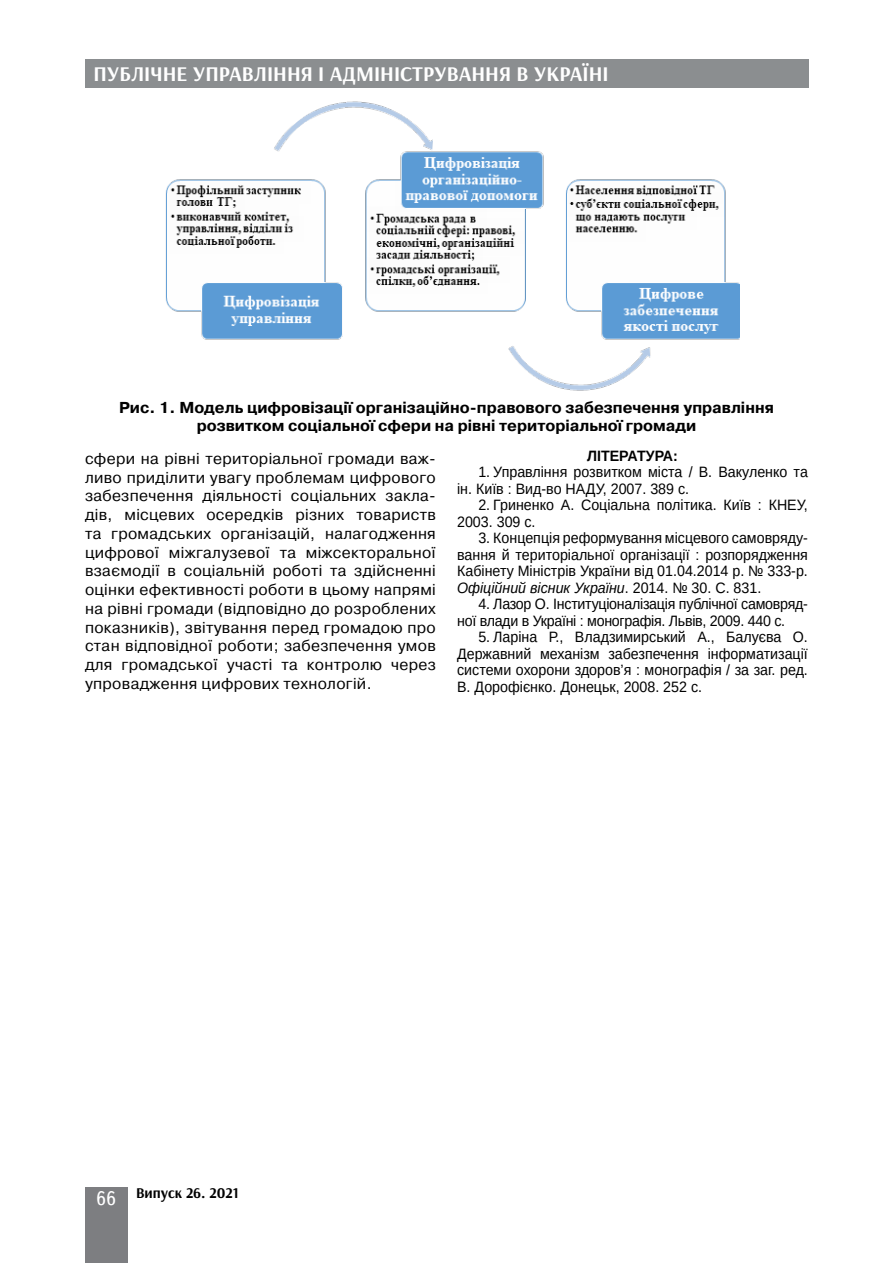
<style>
.page{position:relative;width:893px;height:1263px;background:#fff}
.page>*{position:absolute;margin:0;border:0;box-sizing:border-box;transform-origin:0 0}
.t1{font:700 21px "Arsenal";color:#fff}
.t2{font:15.75px/18.8px "Pragmatica C";letter-spacing:.02em;color:#000;text-align:justify}
.t3{font:700 15.75px/18.1px "Pragmatica C";color:#000;text-align:center}
.t4{font:15px/16.5px "Arimo";color:#000;scale:.95 1}
.t5{font:15px/16.5px "Arimo";letter-spacing:-.02em;color:#000;scale:.95 1}
.t6{font:700 15px "Arsenal";color:#000}
.t7{font:700 15px "Arimo";color:#000;scale:.95 1}
.s1{font-style:italic}
.s2{font-family:"Ukrainian Text";font-weight:400;font-size:19.5px;color:#fff}
</style>
<div class="page">
<div style="left:85px;top:59px;width:723px;height:29px;background:#8b8e90"></div>
<div style="left:85px;top:1186px;width:43px;height:76px;background:#7d7e81"></div>
<img style="left:165px;top:101px;width:575px;height:290px">
<h1 class="t1" style="left:94px;top:61px;width:517px">ПУБЛІЧНЕ УПРАВЛІННЯ І АДМІНІСТРУВАННЯ В УКРАЇНІ</h1>
<p class="t3" style="left:119px;top:398px;width:656px">Рис. 1. Модель цифровізації організаційно-правового забезпечення управління розвитком соціальної сфери на рівні територіальної громади</p>
<p class="t2" style="left:85px;top:449px;width:352px">сфери на рівні територіальної громади важ&shy;ливо приділити увагу проблемам цифрового забезпечення діяльності соціальних закла&shy;дів, місцевих осередків різних товариств та громадських організацій, налагодження цифрової міжгалузевої та міжсекторальної взаємодії в соціальній роботі та здійсненні оцінки ефективності роботи в цьому напрямі на рівні громади (відповідно до розроблених показників), звітування перед громадою про стан відповідної роботи; забезпечення умов для громадської участі та контролю через упровадження цифрових технологій.</p>
<p class="t7" style="left:587px;top:445px;width:97px">ЛІТЕРАТУРА:</p>
<p class="t4" style="left:457px;top:464px;width:371px;text-indent:21px">1. Управління розвитком міста / В. Вакуленко та ін. Київ : Вид-во НАДУ, 2007. 389 с.</p>
<p class="t4" style="left:457px;top:497px;width:371px;text-indent:21px">2. Гриненко А. Соціальна політика. Київ : КНЕУ,<br>2003. 309 с.</p>
<p class="t4" style="left:457px;top:530px;width:371px;text-align:justify;text-indent:21px">3. Концепція реформування місцевого самовряду&shy;вання й територіальної організації : розпорядження Кабінету Міністрів України від 01.04.2014 р. № 333-р.<br><span class="s1">Офіційний вісник України</span>. 2014. № 30. С. 831.</p>
<p class="t5" style="left:457px;top:596px;width:371px;text-indent:21px">4. Лазор О. Інституціоналізація публічної самовряд&shy;ної влади в Україні : монографія. Львів, 2009. 440 с.</p>
<p class="t4" style="left:457px;top:629px;width:371px;text-align:justify;text-indent:21px">5. Ларіна Р., Владзимирський А., Балуєва О.<br>Державний механізм забезпечення інформатизації системи охорони здоров’я : монографія / за заг. ред.<br>В. Дорофієнко. Донецьк, 2008. 252 с.</p>
<p class="t6" style="left:96px;top:1183px;width:144px"><span class="s2">66</span> Випуск 26. 2021</p>
</div>
